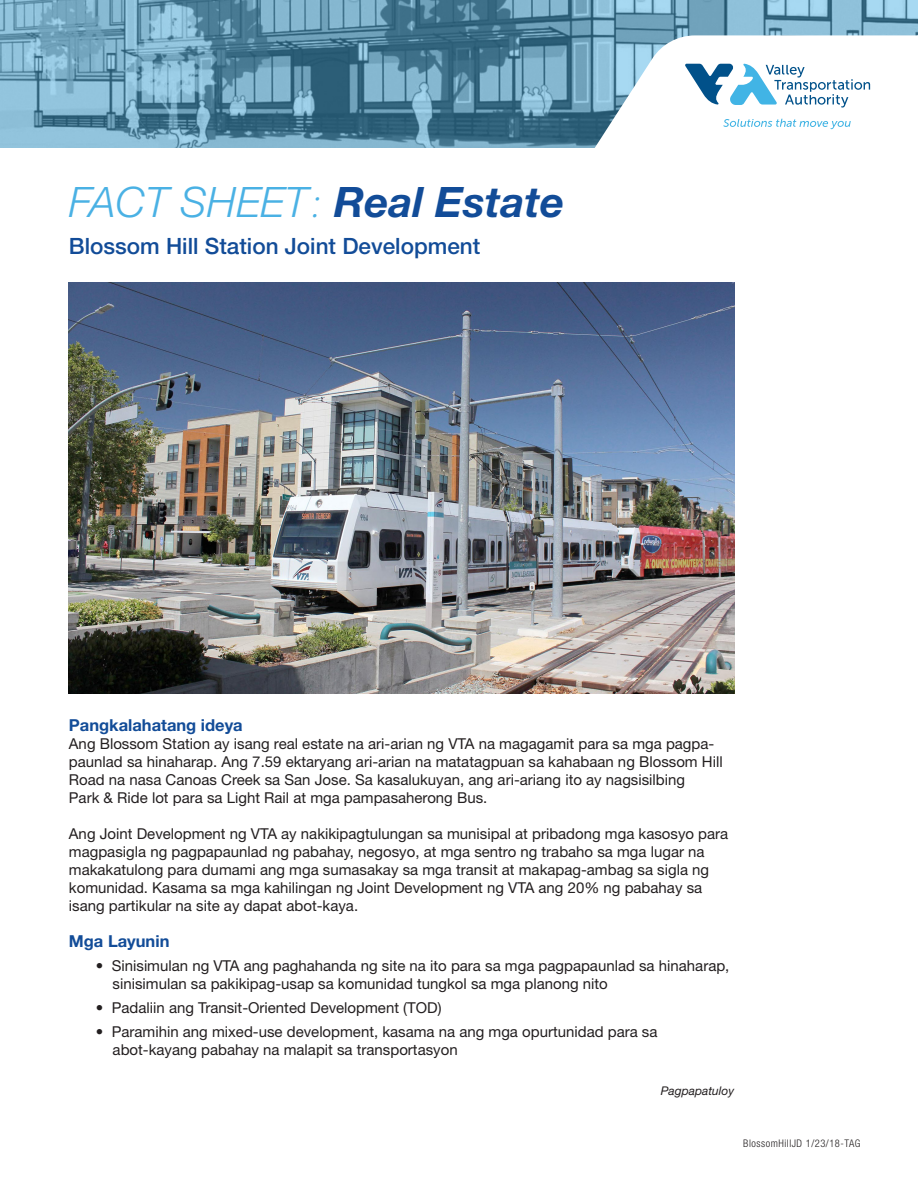
<style>
.page{position:relative;width:918px;height:1188px;background:#fff}
.page>*{position:absolute;margin:0;border:0;box-sizing:border-box;transform-origin:0 0}
.t1{font:italic 700 42px "Helvetica Neue LT Std";color:#124c98}
.t2{font:500 22.5px "Helvetica Neue LT Std";color:#124c98}
.t3{font:700 16.5px "Helvetica Neue LT Std";color:#124c98}
.t4{font:15px/18px "Helvetica Neue LT Std";color:#231f20}
.t5{font:italic 12px "Helvetica Neue LT Std";color:#231f20}
.t6{font:300 condensed 10.5px "Helvetica Neue LT Std";letter-spacing:.05em;color:#231f20}
.s1{font-weight:300;color:#4ab1e4}
.s2{font-family:"Futura Std";font-weight:300;color:#4ab1e4}
</style>
<div class="page">
<img style="left:0;top:0;width:918px;height:148px">
<svg style="left:594px;top:35px;width:324px;height:113px"></svg>
<img style="left:69px;top:282px;width:665px;height:411px">
<p class="t1" style="left:69px;top:176px;width:497px"><span class="s1">FACT SHEET</span><span class="s2">:</span> Real Estate</p>
<p class="t2" style="left:69px;top:233px;width:413px">Blossom Hill Station Joint Development</p>
<p class="t3" style="left:69px;top:715px;width:175px">Pangkalahatang ideya</p>
<p class="t4" style="left:69px;top:734px;width:655px">Ang Blossom Station ay isang real estate na ari-arian ng VTA na magagamit para sa mga pagpa&shy;paunlad sa hinaharap. Ang 7.59 ektaryang ari-arian na matatagpuan sa kahabaan ng Blossom Hill Road na nasa Canoas Creek sa San Jose. Sa kasalukuyan, ang ari-ariang ito ay nagsisilbing<br>Park &amp; Ride lot para sa Light Rail at mga pampasaherong Bus.</p>
<p class="t4" style="left:69px;top:824px;width:661px">Ang Joint Development ng VTA ay nakikipagtulungan sa munisipal at pribadong mga kasosyo para magpasigla ng pagpapaunlad ng pabahay, negosyo, at mga sentro ng trabaho sa mga lugar na makakatulong para dumami ang mga sumasakay sa mga transit at makapag-ambag sa sigla ng komunidad. Kasama sa mga kahilingan ng Joint Development ng VTA ang 20% ng pabahay sa isang partikular na site ay dapat abot-kaya.</p>
<p class="t3" style="left:69px;top:931px;width:102px">Mga Layunin</p>
<p class="t4" style="left:113px;top:956px;width:618px;text-indent:-17px">• Sinisimulan ng VTA ang paghahanda ng site na ito para sa mga pagpapaunlad sa hinaharap, sinisimulan sa pakikipag-usap sa komunidad tungkol sa mga planong nito</p>
<p class="t4" style="left:96px;top:998px;width:347px">• Padaliin ang Transit-Oriented Development (TOD)</p>
<p class="t4" style="left:113px;top:1022px;width:546px;text-indent:-17px">• Paramihin ang mixed-use development, kasama na ang mga opurtunidad para sa abot-kayang pabahay na malapit sa transportasyon</p>
<p class="t5" style="left:661px;top:1083px;width:75px">Pagpapatuloy</p>
<p class="t6" style="left:743px;top:1137px;width:119px">BlossomHillJD 1/23/18-TAG</p>
</div>
